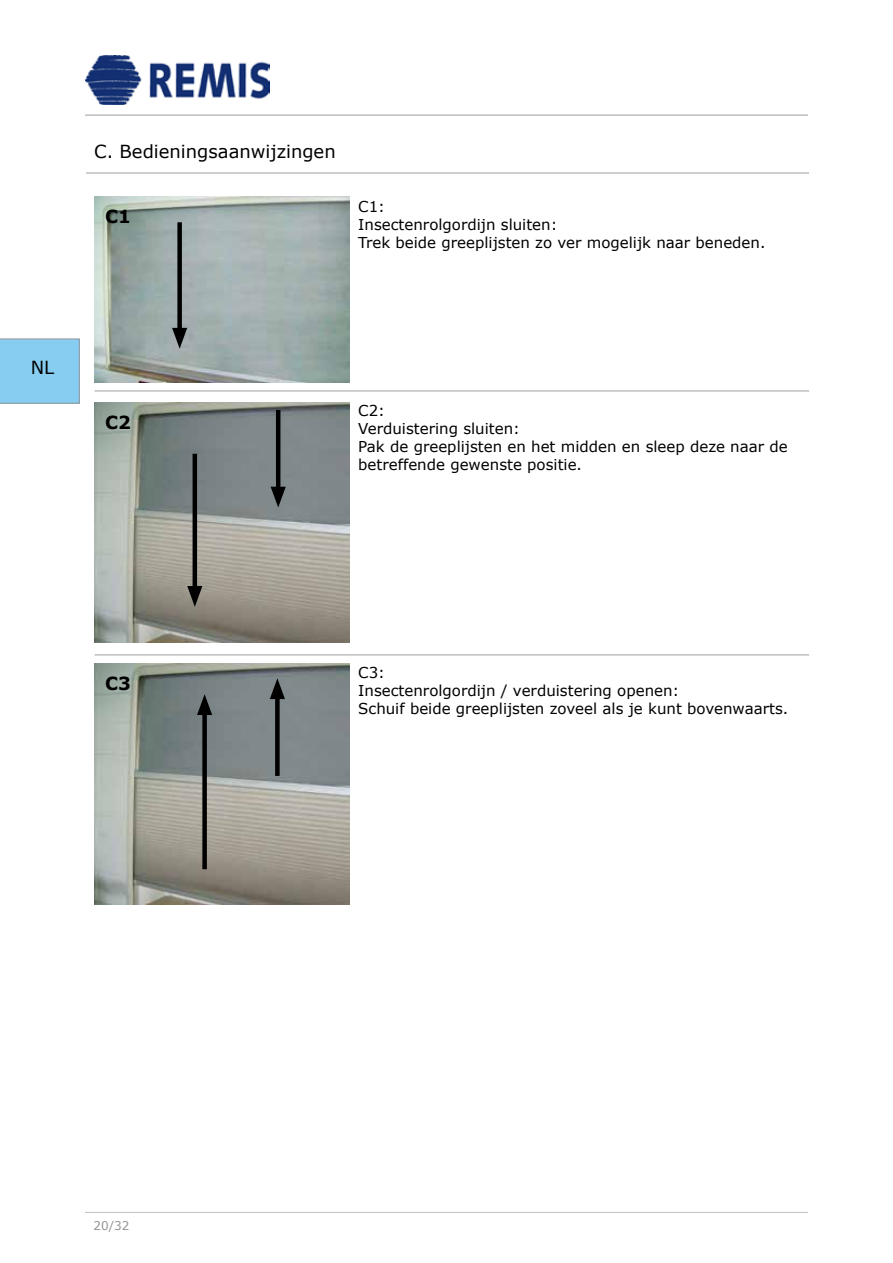
<style>
.page{position:relative;width:893px;height:1263px;background:#fff}
.page>*{position:absolute;margin:0;border:0;box-sizing:border-box;transform-origin:0 0}
.t1{font:18px "Verdana";color:#000}
.t2{font:700 18px "Verdana";color:#000}
.t3{font:15px/18px "Verdana";color:#000}
.t4{font:12px "Verdana";color:#939598}
</style>
<div class="page">
<hr style="left:85px;top:114px;width:723px;height:2px;background:#bcbec0">
<hr style="left:85px;top:1212px;width:723px;height:1px;background:#bcbec0">
<img style="left:85px;top:55px;width:185px;height:49px">
<img style="left:95px;top:197px;width:255px;height:185px">
<img style="left:95px;top:403px;width:255px;height:240px">
<img style="left:95px;top:664px;width:255px;height:240px">
<hr style="left:86px;top:172px;width:723px;height:2px;background:#bcbec0">
<hr style="left:95px;top:390px;width:714px;height:2px;background:#bcbec0">
<hr style="left:95px;top:654px;width:714px;height:2px;background:#bcbec0">
<div style="left:177px;top:222px;width:5px;height:114px;background:#000"></div>
<svg style="left:172px;top:328px;width:15px;height:21px"></svg>
<hr style="left:193px;top:454px;width:4px;height:140px;background:#000">
<svg style="left:187px;top:586px;width:15px;height:21px"></svg>
<hr style="left:276px;top:410px;width:4px;height:85px;background:#000">
<svg style="left:271px;top:487px;width:15px;height:20px"></svg>
<div style="left:202px;top:707px;width:5px;height:162px;background:#000"></div>
<svg style="left:197px;top:694px;width:15px;height:21px"></svg>
<div style="left:275px;top:691px;width:5px;height:85px;background:#000"></div>
<svg style="left:270px;top:678px;width:15px;height:21px"></svg>
<svg style="left:0;top:339px;width:80px;height:65px;background:#87cbed"></svg>
<p class="t1" style="left:94px;top:140px;width:243px">C. Bedieningsaanwijzingen</p>
<p class="t2" style="left:105px;top:205px;width:27px">C1</p>
<p class="t3" style="left:358px;top:197px;width:409px">C1:<br>Insectenrolgordijn sluiten:<br>Trek beide greeplijsten zo ver mogelijk naar beneden.</p>
<p class="t1" style="left:31px;top:356px;width:25px">NL</p>
<p class="t2" style="left:105px;top:411px;width:27px">C2</p>
<p class="t3" style="left:358px;top:401px;width:431px">C2:<br>Verduistering sluiten:<br>Pak de greeplijsten en het midden en sleep deze naar de betreffende gewenste positie.</p>
<p class="t2" style="left:105px;top:672px;width:27px">C3</p>
<p class="t3" style="left:358px;top:663px;width:432px">C3:<br>Insectenrolgordijn / verduistering openen:<br>Schuif beide greeplijsten zoveel als je kunt bovenwaarts.</p>
<p class="t4" style="left:94px;top:1218px;width:37px">20/32</p>
</div>
